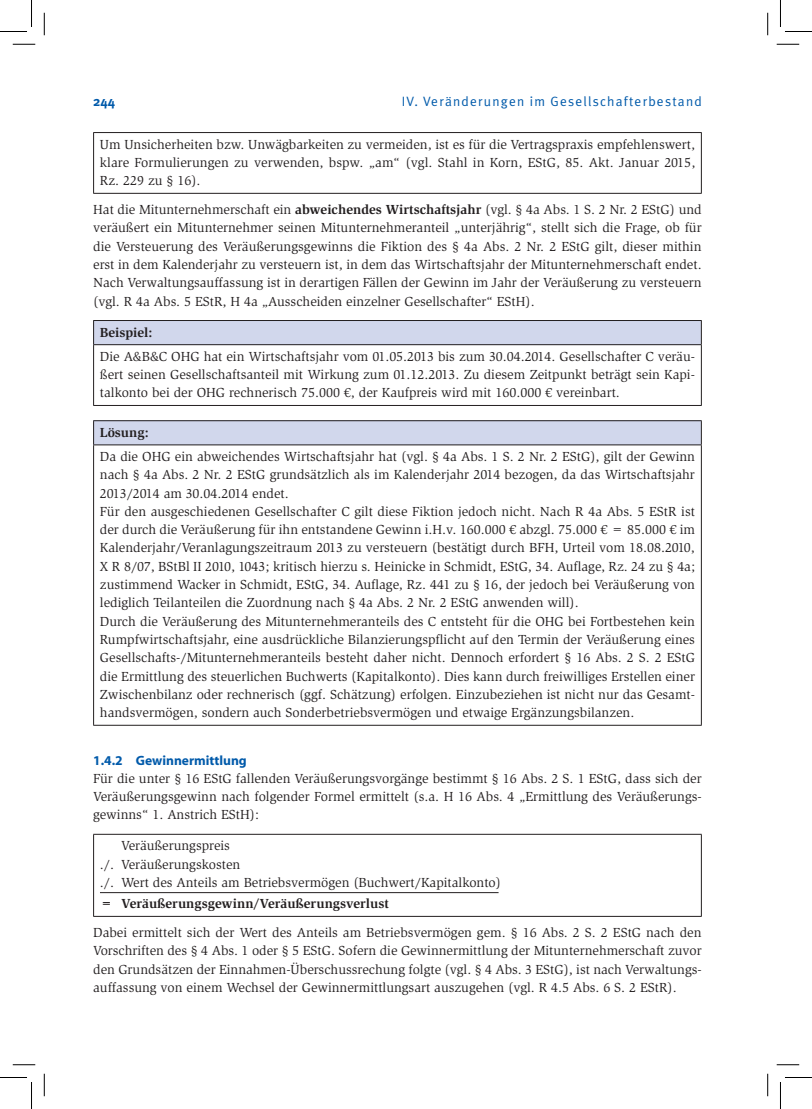
<style>
.page{position:relative;width:812px;height:1109px;background:#fff}
.page>*{position:absolute;margin:0;border:0;box-sizing:border-box;transform-origin:0 0}
.Slimbach_Grundtext{font:13.5px/18.3px "Slimbach Std";color:#231f20;text-align:justify}
.Slimbach_Grundtext-2{font:700 13.5px "Slimbach Std";color:#231f20}
.t1{font:13.5px "Meta Plus Normal";letter-spacing:.09em;color:#015aaa}
.Überschrift_4{font:700 13.5px "Myriad";color:#015aaa}
.t2{font:700 13.5px "Meta Plus";color:#015aaa}
.s1{font-weight:700}
</style>
<div class="page">
<hr style="left:93px;top:133px;width:1px;height:60px;background:#231f20">
<hr style="left:700px;top:133px;width:1px;height:60px;background:#231f20">
<hr style="left:93px;top:193px;width:608px;height:1px;background:#231f20">
<hr style="left:93px;top:132px;width:608px;height:1px;background:#231f20">
<div style="left:94px;top:321px;width:607px;height:24px;background:#d1d7ec"></div>
<hr style="left:93px;top:345px;width:1px;height:60px;background:#231f20">
<hr style="left:700px;top:345px;width:1px;height:60px;background:#231f20">
<hr style="left:93px;top:405px;width:608px;height:1px;background:#231f20">
<hr style="left:93px;top:320px;width:608px;height:1px;background:#231f20">
<svg style="left:93px;top:321px;width:1px;height:23px"></svg>
<svg style="left:700px;top:321px;width:1px;height:23px"></svg>
<hr style="left:93px;top:344px;width:608px;height:1px;background:#231f20">
<div style="left:94px;top:421px;width:607px;height:24px;background:#d1d7ec"></div>
<hr style="left:93px;top:445px;width:1px;height:280px;background:#231f20">
<hr style="left:700px;top:445px;width:1px;height:280px;background:#231f20">
<hr style="left:93px;top:725px;width:608px;height:1px;background:#231f20">
<hr style="left:93px;top:420px;width:608px;height:1px;background:#231f20">
<svg style="left:93px;top:421px;width:1px;height:24px"></svg>
<svg style="left:700px;top:421px;width:1px;height:24px"></svg>
<hr style="left:93px;top:445px;width:608px;height:1px;background:#231f20">
<hr style="left:93px;top:834px;width:608px;height:1px;background:#231f20">
<hr style="left:93px;top:835px;width:1px;height:81px;background:#231f20">
<hr style="left:700px;top:835px;width:1px;height:81px;background:#231f20">
<hr style="left:93px;top:916px;width:608px;height:1px;background:#231f20">
<hr style="left:100px;top:892px;width:398px;height:1px;background:#231f20">
<svg style="left:13px;top:44px;width:22px;height:1px"></svg>
<svg style="left:776px;top:44px;width:23px;height:1px"></svg>
<svg style="left:13px;top:1064px;width:22px;height:1px"></svg>
<svg style="left:776px;top:1064px;width:23px;height:1px"></svg>
<svg style="left:44px;top:13px;width:1px;height:22px"></svg>
<svg style="left:44px;top:1074px;width:1px;height:22px"></svg>
<svg style="left:767px;top:13px;width:1px;height:22px"></svg>
<svg style="left:767px;top:1074px;width:1px;height:22px"></svg>
<svg style="left:0;top:0;width:32px;height:32px"></svg>
<svg style="left:0;top:1077px;width:32px;height:32px"></svg>
<svg style="left:780px;top:0;width:31px;height:32px"></svg>
<svg style="left:780px;top:1077px;width:31px;height:32px"></svg>
<p class="t2" style="left:93px;top:93px;width:24px">244</p>
<p class="t1" style="left:402px;top:93px;width:301px">IV. Veränderungen im Gesellschafterbestand</p>
<p class="Slimbach_Grundtext" style="left:100px;top:135px;width:596px">Um Unsicherheiten bzw. Unwägbarkeiten zu vermeiden, ist es für die Vertragspraxis empfehlenswert, klare Formulierungen zu verwenden, bspw. „am“ (vgl. Stahl in Korn, EStG, 85. Akt. Januar 2015, Rz. 229 zu § 16).</p>
<p class="Slimbach_Grundtext" style="left:93px;top:201px;width:610px">Hat die Mitunternehmerschaft ein <span class="s1">abweichendes Wirtschaftsjahr</span> (vgl. § 4a Abs. 1 S. 2 Nr. 2 EStG) und veräußert ein Mitunternehmer seinen Mitunternehmeranteil „unterjährig“, stellt sich die Frage, ob für die Versteuerung des Veräußerungsgewinns die Fiktion des § 4a Abs. 2 Nr. 2 EStG gilt, dieser mithin erst in dem Kalenderjahr zu versteuern ist, in dem das Wirtschaftsjahr der Mitunternehmerschaft endet.<br>Nach Verwaltungsauffassung ist in derartigen Fällen der Gewinn im Jahr der Veräußerung zu versteuern (vgl. R 4a Abs. 5 EStR, H 4a „Ausscheiden einzelner Gesellschafter“ EStH).</p>
<p class="Slimbach_Grundtext-2" style="left:100px;top:324px;width:54px">Beispiel:</p>
<p class="Slimbach_Grundtext" style="left:100px;top:347px;width:596px">Die A&amp;B&amp;C OHG hat ein Wirtschaftsjahr vom 01.05.2013 bis zum 30.04.2014. Gesellschafter C veräu&shy;ßert seinen Gesellschaftsanteil mit Wirkung zum 01.12.2013. Zu diesem Zeitpunkt beträgt sein Kapi&shy;talkonto bei der OHG rechnerisch 75.000 €, der Kaufpreis wird mit 160.000 € vereinbart.</p>
<p class="Slimbach_Grundtext-2" style="left:100px;top:424px;width:50px">Lösung:</p>
<p class="Slimbach_Grundtext" style="left:100px;top:447px;width:596px">Da die OHG ein abweichendes Wirtschaftsjahr hat (vgl. § 4a Abs. 1 S. 2 Nr. 2 EStG), gilt der Gewinn nach § 4a Abs. 2 Nr. 2 EStG grundsätzlich als im Kalenderjahr 2014 bezogen, da das Wirtschaftsjahr 2013/2014 am 30.04.2014 endet.</p>
<p class="Slimbach_Grundtext" style="left:100px;top:502px;width:596px">Für den ausgeschiedenen Gesellschafter C gilt diese Fiktion jedoch nicht. Nach R 4a Abs. 5 EStR ist der durch die Veräußerung für ihn entstandene Gewinn i.H.v. 160.000 € abzgl. 75.000 € = 85.000 € im Kalenderjahr/Veranlagungszeitraum 2013 zu versteuern (bestätigt durch BFH, Urteil vom 18.08.2010, X R 8/07, BStBl II 2010, 1043; kritisch hierzu s. Heinicke in Schmidt, EStG, 34. Auflage, Rz. 24 zu § 4a; zustimmend Wacker in Schmidt, EStG, 34. Auflage, Rz. 441 zu § 16, der jedoch bei Veräußerung von lediglich Teilanteilen die Zuordnung nach § 4a Abs. 2 Nr. 2 EStG anwenden will).</p>
<p class="Slimbach_Grundtext" style="left:100px;top:612px;width:596px">Durch die Veräußerung des Mitunternehmeranteils des C entsteht für die OHG bei Fortbestehen kein Rumpfwirtschaftsjahr, eine ausdrückliche Bilanzierungspflicht auf den Termin der Veräußerung eines Gesellschafts-/Mitunternehmeranteils besteht daher nicht. Dennoch erfordert § 16 Abs. 2 S. 2 EStG die Ermittlung des steuerlichen Buchwerts (Kapitalkonto). Dies kann durch freiwilliges Erstellen einer Zwischenbilanz oder rechnerisch (ggf. Schätzung) erfolgen. Einzubeziehen ist nicht nur das Gesamt&shy;handsvermögen, sondern auch Sonderbetriebsvermögen und etwaige Ergänzungsbilanzen.</p>
<p class="Überschrift_4" style="left:93px;top:753px;width:155px">1.4.2 Gewinnermittlung</p>
<p class="Slimbach_Grundtext" style="left:93px;top:769px;width:610px">Für die unter § 16 EStG fallenden Veräußerungsvorgänge bestimmt § 16 Abs. 2 S. 1 EStG, dass sich der Veräußerungsgewinn nach folgender Formel ermittelt (s.a. H 16 Abs. 4 „Ermittlung des Veräußerungs&shy;gewinns“ 1. Anstrich EStH):</p>
<p class="Slimbach_Grundtext" style="left:121px;top:837px;width:110px">Veräußerungspreis</p>
<p class="Slimbach_Grundtext" style="left:100px;top:855px;width:142px">./. Veräußerungskosten</p>
<p class="Slimbach_Grundtext" style="left:100px;top:873px;width:402px">./. Wert des Anteils am Betriebsvermögen (Buchwert/Kapitalkonto)</p>
<p class="Slimbach_Grundtext-2" style="left:100px;top:896px;width:290px">= Veräußerungsgewinn/Veräußerungsverlust</p>
<p class="Slimbach_Grundtext" style="left:93px;top:924px;width:610px">Dabei ermittelt sich der Wert des Anteils am Betriebsvermögen gem. § 16 Abs. 2 S. 2 EStG nach den Vorschriften des § 4 Abs. 1 oder § 5 EStG. Sofern die Gewinnermittlung der Mitunternehmerschaft zuvor den Grundsätzen der Einnahmen-Überschussrechung folgte (vgl. § 4 Abs. 3 EStG), ist nach Verwaltungs&shy;auffassung von einem Wechsel der Gewinnermittlungsart auszugehen (vgl. R 4.5 Abs. 6 S. 2 EStR).</p>
</div>
